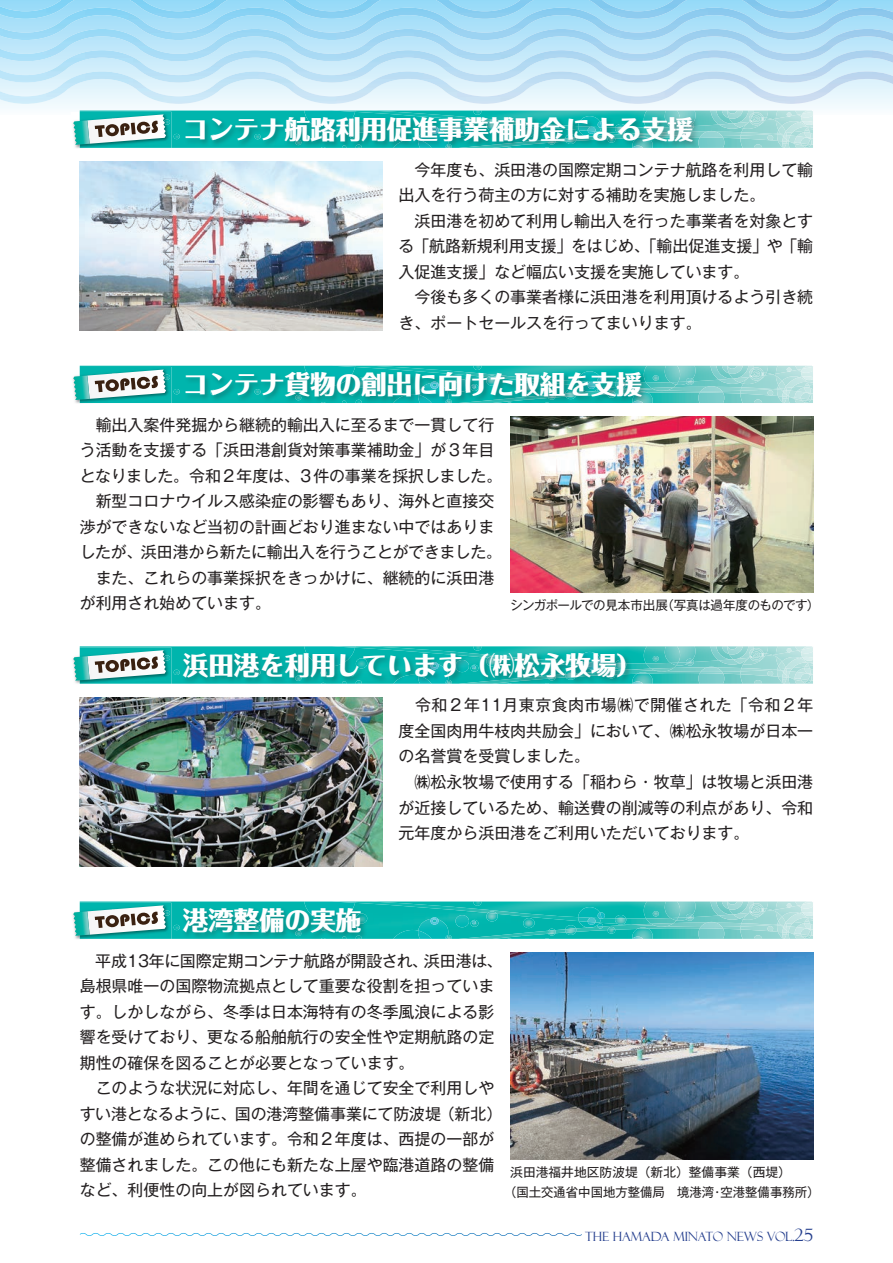
<style>
.page{position:relative;width:893px;height:1263px;background:#fff}
.page>*{position:absolute;margin:0;border:0;box-sizing:border-box;transform-origin:0 0}
.t1{font:800 25.5px "Folk Pro";color:#fff}
.t2{font:15.9px/25.5px "Gothic MB101 Pr 5";color:#231f20}
.t3{font:12.75px/19.2px "Gothic MB101 Pr 5";color:#231f20}
.t4{font:12.75px "Gothic MB101 Pr 5";letter-spacing:-.04em;color:#231f20}
.t5{font:12.75px "Felix Titling";color:#253f8e}
.s1{font-size:16.95px}
</style>
<div class="page">
<svg style="left:255px;top:1233px;width:314px;height:2px"></svg>
<img style="left:0;top:0;width:893px;height:8px">
<img style="left:0;top:8px;width:893px;height:21px">
<img style="left:0;top:29px;width:893px;height:21px">
<img style="left:0;top:50px;width:893px;height:21px">
<img style="left:0;top:71px;width:893px;height:33px">
<img style="left:80px;top:111px;width:224px;height:37px">
<img style="left:304px;top:111px;width:51px;height:4px">
<img style="left:700px;top:136px;width:22px;height:2px">
<img style="left:355px;top:111px;width:367px;height:21px">
<svg style="left:470px;top:111px;width:28px;height:4px"></svg>
<svg style="left:332px;top:111px;width:23px;height:1px"></svg>
<img style="left:719px;top:124px;width:3px;height:5px">
<svg style="left:722px;top:111px;width:91px;height:37px"></svg>
<img style="left:700px;top:132px;width:73px;height:4px">
<img style="left:75px;top:112px;width:5px;height:36px">
<img style="left:80px;top:112px;width:91px;height:36px">
<svg style="left:73px;top:114px;width:107px;height:31px"></svg>
<img style="left:80px;top:646px;width:224px;height:38px">
<img style="left:304px;top:646px;width:51px;height:5px">
<img style="left:694px;top:672px;width:28px;height:12px">
<img style="left:700px;top:672px;width:22px;height:2px">
<img style="left:355px;top:646px;width:367px;height:21px">
<svg style="left:470px;top:646px;width:28px;height:5px"></svg>
<img style="left:332px;top:646px;width:23px;height:2px">
<svg style="left:633px;top:656px;width:61px;height:28px"></svg>
<img style="left:719px;top:659px;width:3px;height:6px">
<svg style="left:722px;top:646px;width:91px;height:38px"></svg>
<img style="left:633px;top:667px;width:140px;height:5px">
<img style="left:651px;top:668px;width:23px;height:3px">
<img style="left:75px;top:648px;width:5px;height:36px">
<img style="left:80px;top:648px;width:91px;height:36px">
<svg style="left:73px;top:650px;width:107px;height:31px"></svg>
<img style="left:80px;top:366px;width:224px;height:37px">
<img style="left:304px;top:366px;width:51px;height:4px">
<img style="left:694px;top:391px;width:28px;height:12px">
<img style="left:700px;top:391px;width:22px;height:2px">
<img style="left:355px;top:366px;width:367px;height:21px">
<svg style="left:332px;top:366px;width:23px;height:1px"></svg>
<svg style="left:649px;top:375px;width:45px;height:28px"></svg>
<img style="left:719px;top:379px;width:3px;height:5px">
<svg style="left:722px;top:366px;width:91px;height:37px"></svg>
<img style="left:649px;top:387px;width:124px;height:4px">
<img style="left:651px;top:387px;width:23px;height:3px">
<img style="left:75px;top:367px;width:12px;height:37px">
<img style="left:80px;top:367px;width:91px;height:36px">
<svg style="left:73px;top:369px;width:107px;height:31px"></svg>
<img style="left:80px;top:901px;width:379px;height:38px">
<img style="left:393px;top:930px;width:25px;height:9px">
<img style="left:304px;top:901px;width:51px;height:5px">
<img style="left:418px;top:925px;width:31px;height:14px">
<svg style="left:446px;top:935px;width:6px;height:4px"></svg>
<svg style="left:418px;top:930px;width:13px;height:9px"></svg>
<img style="left:459px;top:925px;width:263px;height:14px">
<img style="left:700px;top:927px;width:22px;height:2px">
<svg style="left:545px;top:929px;width:11px;height:10px"></svg>
<svg style="left:565px;top:925px;width:11px;height:10px"></svg>
<img style="left:355px;top:901px;width:367px;height:24px">
<svg style="left:470px;top:901px;width:28px;height:26px"></svg>
<img style="left:578px;top:917px;width:9px;height:6px">
<img style="left:332px;top:901px;width:23px;height:2px">
<svg style="left:587px;top:911px;width:107px;height:28px"></svg>
<img style="left:719px;top:914px;width:3px;height:6px">
<svg style="left:722px;top:901px;width:91px;height:38px"></svg>
<img style="left:631px;top:922px;width:142px;height:5px">
<img style="left:651px;top:923px;width:23px;height:3px">
<img style="left:75px;top:903px;width:5px;height:36px">
<img style="left:80px;top:903px;width:91px;height:36px">
<svg style="left:73px;top:905px;width:107px;height:31px"></svg>
<div style="left:184px;top:115px;width:516px;height:34px;background:#231f20;opacity:.3"></div>
<div style="left:182px;top:651px;width:451px;height:34px;background:#231f20;opacity:.3"></div>
<div style="left:184px;top:370px;width:465px;height:34px;background:#231f20;opacity:.3"></div>
<div style="left:182px;top:906px;width:186px;height:34px;background:#231f20;opacity:.3"></div>
<img style="left:80px;top:162px;width:303px;height:169px">
<img style="left:80px;top:697px;width:303px;height:169px">
<img style="left:510px;top:417px;width:303px;height:175px">
<img style="left:510px;top:952px;width:303px;height:208px">
<h1 class="t1" style="left:183px;top:107px;width:512px">コンテナ航路利用促進事業補助金による支援</h1>
<p class="t2" style="left:399px;top:155px;width:416px">　今年度も、浜田港の国際定期コンテナ航路を利用して輸出入を行う荷主の方に対する補助を実施しました。<br>　浜田港を初めて利用し輸出入を行った事業者を対象とする「航路新規利用支援」をはじめ、「輸出促進支援」や「輸入促進支援」など幅広い支援を実施しています。<br>　今後も多くの事業者様に浜田港を利用頂けるよう引き続き、ポートセールスを行ってまいります。</p>
<h1 class="t1" style="left:183px;top:362px;width:461px">コンテナ貨物の創出に向けた取組を支援</h1>
<p class="t2" style="left:80px;top:411px;width:424px">　輸出入案件発掘から継続的輸出入に至るまで一貫して行う活動を支援する「浜田港創貨対策事業補助金」が３年目となりました。令和２年度は、３件の事業を採択しました。　新型コロナウイルス感染症の影響もあり、海外と直接交渉ができないなど当初の計画どおり進まない中ではありましたが、浜田港から新たに輸出入を行うことができました。　また、これらの事業採択をきっかけに、継続的に浜田港が利用され始めています。</p>
<p class="t4" style="left:510px;top:594px;width:311px">シンガポールでの見本市出展（写真は過年度のものです）</p>
<h1 class="t1" style="left:183px;top:643px;width:461px">浜田港を利用しています（㈱松永牧場）</h1>
<h1 class="t1" style="left:183px;top:898px;width:180px">港湾整備の実施</h1>
<p class="t2" style="left:399px;top:691px;width:416px">　令和２年11月東京食肉市場㈱で開催された「令和２年度全国肉用牛枝肉共励会」において、㈱松永牧場が日本一の名誉賞を受賞しました。<br>　㈱松永牧場で使用する「稲わら・牧草」は牧場と浜田港が近接しているため、輸送費の削減等の利点があり、令和元年度から浜田港をご利用いただいております。</p>
<p class="t2" style="left:80px;top:946px;width:424px">　平成13年に国際定期コンテナ航路が開設され、浜田港は、島根県唯一の国際物流拠点として重要な役割を担っています。しかしながら、冬季は日本海特有の冬季風浪による影響を受けており、更なる船舶航行の安全性や定期航路の定期性の確保を図ることが必要となっています。<br>　このような状況に対応し、年間を通じて安全で利用しやすい港となるように、国の港湾整備事業にて防波堤（新北）の整備が進められています。令和２年度は、西提の一部が整備されました。この他にも新たな上屋や臨港道路の整備など、利便性の向上が図られています。</p>
<p class="t3" style="left:504px;top:1162px;width:317px;text-indent:6px">浜田港福井地区防波堤（新北）整備事業（西堤）<br>（国土交通省中国地方整備局　境港湾・空港整備事務所）</p>
<p class="t5" style="left:585px;top:1229px;width:230px">THE HAMADA MINATO NEWS vol.<span class="s1">25</span></p>
</div>
